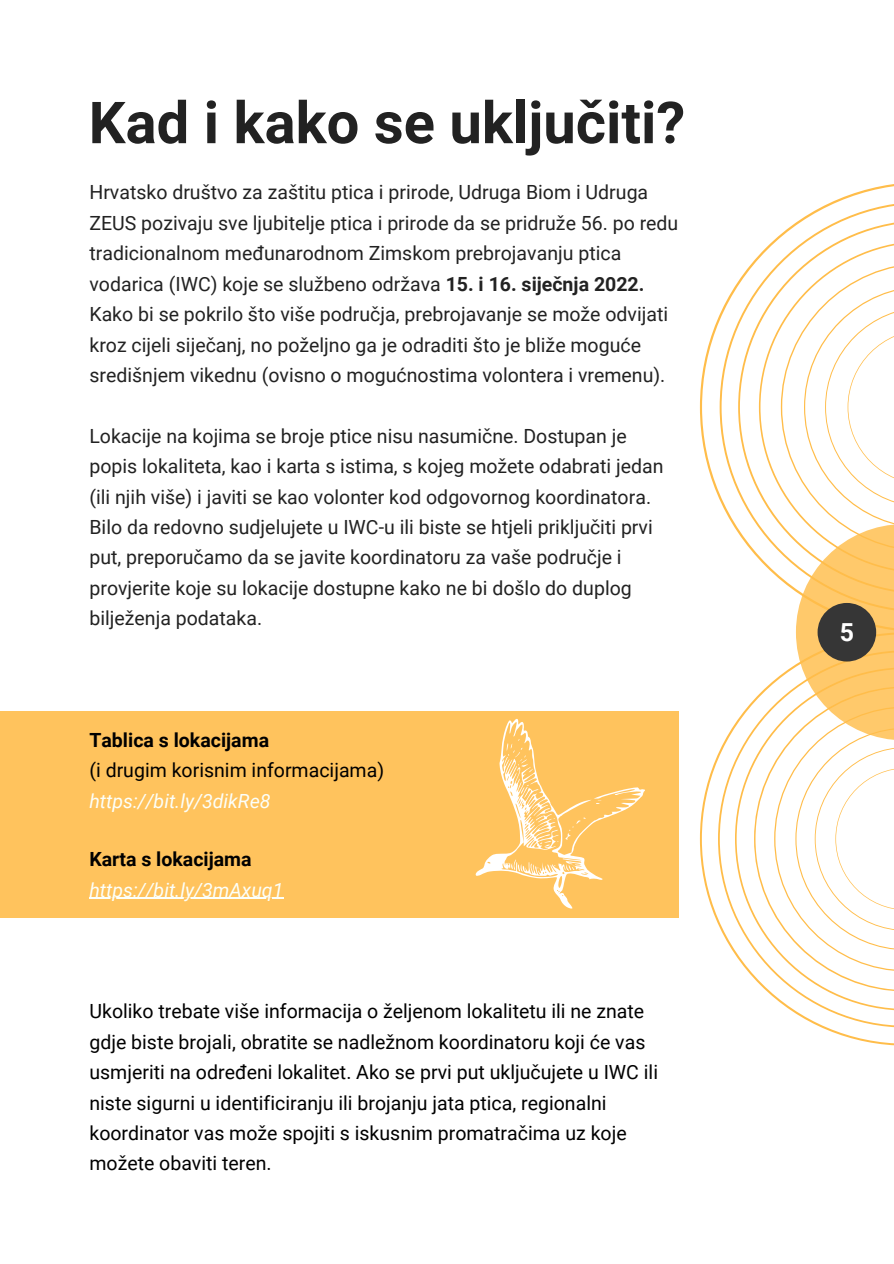
<style>
.page{position:relative;width:894px;height:1264px;background:#fff}
.page>*{position:absolute;margin:0;border:0;box-sizing:border-box;transform-origin:0 0}
.t1{font:700 57.9px "Roboto";color:#222}
.t2{font:700 24.9px "Roboto";color:#fff}
.t3{font:19.5px/30.5px "Roboto";color:#222}
.t4{font:19.5px/30.5px "Roboto";color:#000}
.t5{font:italic 19.5px "Roboto";color:#fcfff9}
.t6{font:700 19.5px "Roboto";color:#000}
.s1{font-weight:700}
</style>
<div class="page">
<div style="left:0;top:711px;width:678px;height:206px;background:#ffc35d"></div>
<svg style="left:699px;top:756px;width:194px;height:289px"></svg>
<svg style="left:717px;top:701px;width:176px;height:326px"></svg>
<svg style="left:699px;top:184px;width:194px;height:314px"></svg>
<svg style="left:719px;top:201px;width:174px;height:352px"></svg>
<svg style="left:753px;top:241px;width:140px;height:750px"></svg>
<div style="left:817px;top:603px;width:58px;height:58px;background:#363636;border-radius:50%"></div>
<hr style="left:89px;top:897px;width:194px;height:2px;background:#fcfff9">
<svg style="left:475px;top:718px;width:170px;height:191px"></svg>
<p class="t1" style="left:89px;top:89px;width:598px">Kad i kako se uključiti?</p>
<p class="t3" style="left:89px;top:177px;width:590px">Hrvatsko društvo za zaštitu ptica i prirode, Udruga Biom i Udruga ZEUS pozivaju sve ljubitelje ptica i prirode da se pridruže 56. po redu tradicionalnom međunarodnom Zimskom prebrojavanju ptica vodarica (IWC) koje se službeno održava <span class="s1">15. i 16. siječnja 2022.<br></span>Kako bi se pokrilo što više područja, prebrojavanje se može odvijati kroz cijeli siječanj, no poželjno ga je odraditi što je bliže moguće središnjem vikednu (ovisno o mogućnostima volontera i vremenu).</p>
<p class="t3" style="left:89px;top:421px;width:575px">Lokacije na kojima se broje ptice nisu nasumične. Dostupan je popis lokaliteta, kao i karta s istima, s kojeg možete odabrati jedan (ili njih više) i javiti se kao volonter kod odgovornog koordinatora.<br>Bilo da redovno sudjelujete u IWC-u ili biste se htjeli priključiti prvi put, preporučamo da se javite koordinatoru za vaše područje i provjerite koje su lokacije dostupne kako ne bi došlo do duplog bilježenja podataka.</p>
<p class="t6" style="left:89px;top:728px;width:181px">Tablica s lokacijama</p>
<p class="t4" style="left:89px;top:755px;width:296px">(i drugim korisnim informacijama)</p>
<p class="t5" style="left:89px;top:789px;width:182px">https://bit.ly/3dikRe8</p>
<p class="t6" style="left:89px;top:848px;width:164px">Karta s lokacijama</p>
<p class="t5" style="left:89px;top:878px;width:195px">https://bit.ly/3mAxuq1</p>
<p class="t4" style="left:89px;top:996px;width:570px">Ukoliko trebate više informacija o željenom lokalitetu ili ne znate gdje biste brojali, obratite se nadležnom koordinatoru koji će vas usmjeriti na određeni lokalitet. Ako se prvi put uključujete u IWC ili niste sigurni u identificiranju ili brojanju jata ptica, regionalni koordinator vas može spojiti s iskusnim promatračima uz koje možete obaviti teren.</p>
<p class="t2" style="left:839px;top:617px;width:16px">5</p>
</div>
